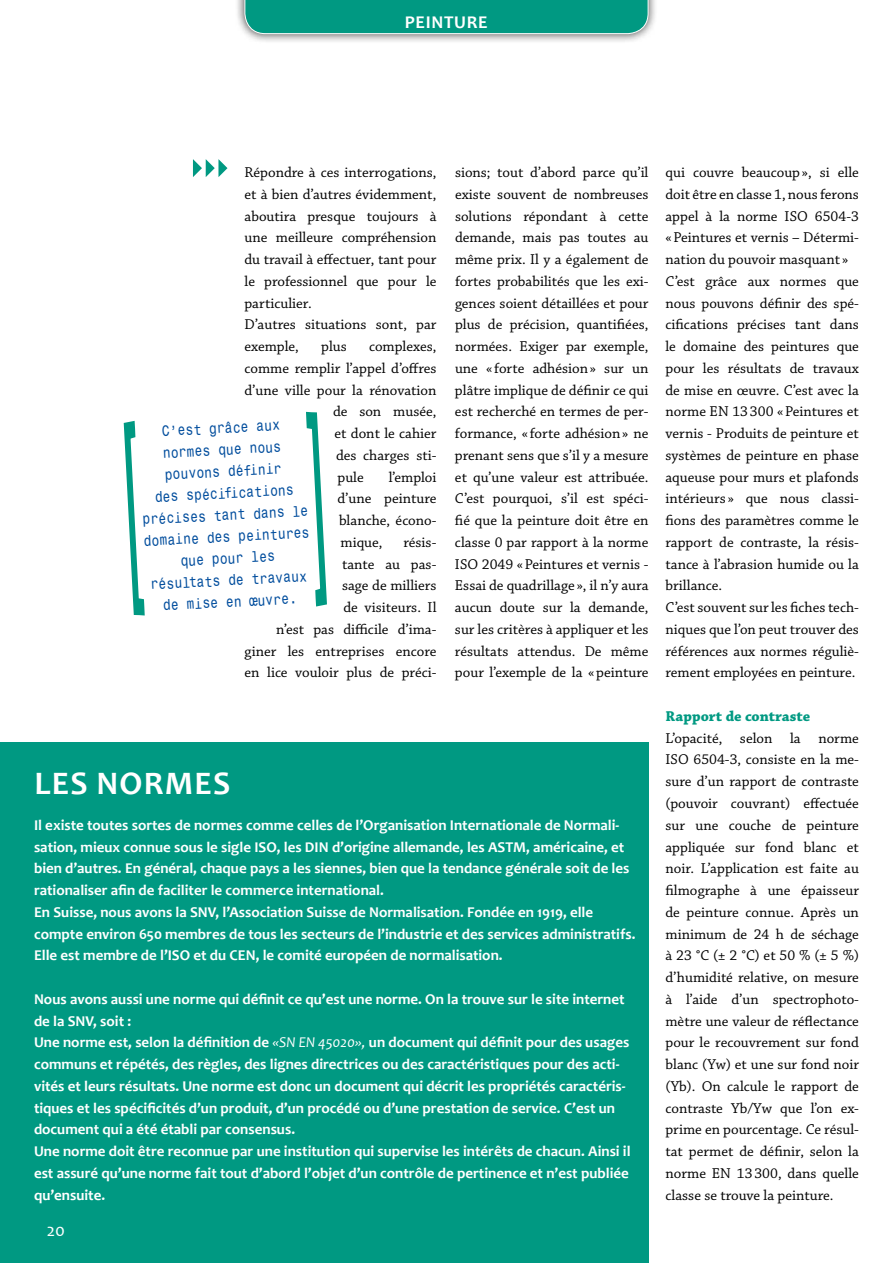
<style>
.page{position:relative;width:893px;height:1263px;background:#fff}
.page>*{position:absolute;margin:0;border:0;box-sizing:border-box;transform-origin:0 0}
.t1{font:700 33px "Candara";letter-spacing:.04em;color:#fff}
.t2{font:700 18px "Candara";letter-spacing:.04em;color:#fff}
.t3{font:18px "Candara";color:#fff}
.t4{font:15px/21.8px "Chaparral Pro";color:#000;text-align:justify}
.t5{font:700 15px/21.8px "Candara";color:#fff}
.t6{font:700 15px "Chaparral Pro";color:#009982}
.t7{font:13.5px/21.8px "Monospace Typewriter";color:#004d9d;text-align:center}
.s1{font-weight:400;font-style:italic}
</style>
<div class="page">
<div style="left:0;top:743px;width:648px;height:520px;background:#009982"></div>
<div style="left:235px;top:0;width:423px;height:44px;background:#000;opacity:.75"></div>
<div style="left:244px;top:0;width:405px;height:34px;background:#009982"></div>
<svg style="left:193px;top:159px;width:34px;height:18px"></svg>
<svg style="left:124px;top:421px;width:21px;height:194px"></svg>
<svg style="left:306px;top:412px;width:21px;height:194px"></svg>
<p class="t2" style="left:405px;top:11px;width:84px">PEINTURE</p>
<p class="t4" style="left:244px;top:162px;width:194px;text-align:left">Répondre à ces interrogations, et à bien d’autres évidemment, aboutira presque toujours à une meilleure compréhension du travail à effectuer, tant pour le professionnel que pour le particulier.<br>D’autres situations sont, par exemple,</p>
<p class="t4" style="left:455px;top:162px;width:195px">sions; tout d’abord parce qu’il existe souvent de nombreuses solutions répondant à cette demande, mais pas toutes au même prix. Il y a également de fortes probabilités que les exi&shy;gences soient détaillées et pour plus de précision, quantifiées, normées. Exiger par exemple, une « forte adhésion» sur un plâtre implique de définir ce qui est recherché en termes de per&shy;formance, « forte adhésion» ne prenant sens que s’il y a mesure et qu’une valeur est attribuée.<br>C’est pourquoi, s’il est spéci&shy;fié que la peinture doit être en classe 0 par rapport à la norme ISO 2049 «Peintures et vernis - Essai de quadrillage », il n’y aura aucun doute sur la demande, sur les critères à appliquer et les résultats attendus. De même pour l’exemple de la «peinture</p>
<p class="t4" style="left:665px;top:162px;width:195px;text-align:left">qui couvre beaucoup», si elle doit être en classe 1, nous ferons appel à la norme ISO 6504-3 «Peintures et vernis – Détermi&shy;nation du pouvoir masquant »<br>C’est grâce aux normes que nous pouvons définir des spé&shy;cifications précises tant dans le domaine des peintures que pour les résultats de travaux de mise en œuvre. C’est avec la norme EN 13300 «Peintures et vernis - Produits de peinture et systèmes de peinture en phase aqueuse pour murs et plafonds intérieurs » que nous classi&shy;fions des paramètres comme le rapport de contraste, la résis&shy;tance à l’abrasion humide ou la brillance.<br>C’est souvent sur les fiches tech&shy;niques que l’on peut trouver des références aux normes réguliè&shy;rement employées en peinture.</p>
<p class="t6" style="left:665px;top:707px;width:146px">Rapport de contraste</p>
<p class="t4" style="left:665px;top:728px;width:195px">L’opacité, selon la norme ISO 6504-3, consiste en la me&shy;sure d’un rapport de contraste (pouvoir couvrant) effectuée sur une couche de peinture appliquée sur fond blanc et noir. L’application est faite au filmographe à une épaisseur de peinture connue. Après un minimum de 24 h de séchage à 23 °C (± 2 °C) et 50 % (± 5 %) d’humidité relative, on mesure à l’aide d’un spectrophoto&shy;mètre une valeur de réflectance pour le recouvrement sur fond blanc (Yw) et une sur fond noir (Yb). On calcule le rapport de contraste Yb/Yw que l’on ex&shy;prime en pourcentage. Ce résul&shy;tat permet de définir, selon la norme EN 13300, dans quelle classe se trouve la peinture.</p>
<p class="t4" style="left:321px;top:336px;width:27px">plus</p>
<p class="t4" style="left:369px;top:336px;width:69px">complexes,</p>
<p class="t4" style="left:244px;top:358px;width:194px">comme remplir l’appel d’offres</p>
<p class="t4" style="left:244px;top:380px;width:193px">d’une ville pour la rénovation</p>
<p class="t4" style="left:333px;top:401px;width:105px">de son musée,</p>
<p class="t4" style="left:334px;top:423px;width:103px">et dont le cahier</p>
<p class="t4" style="left:336px;top:445px;width:102px">des charges sti-</p>
<p class="t4" style="left:337px;top:467px;width:28px">pule</p>
<p class="t7" style="left:137px;top:421px;width:168px;rotate:-3deg">C’est grâce aux normes que nous pouvons définir<br>des spécifications précises tant dans le domaine des peintures que pour les résultats de travaux de mise en œuvre.</p>
<p class="t4" style="left:337px;top:467px;width:101px;text-indent:51px">l’emploi d’une peinture blanche, écono&shy;mique,</p>
<p class="t4" style="left:244px;top:532px;width:194px;text-align:right">résis-<br>tante au pas-<br>sage de milliers<br>de visiteurs. Il<br>n’est pas difficile d’ima&shy;giner les entreprises encore en lice vouloir plus de préci-</p>
<h1 class="t1" style="left:35px;top:762px;width:197px">LES NORMES</h1>
<p class="t5" style="left:34px;top:814px;width:603px">Il existe toutes sortes de normes comme celles de l’Organisation Internationale de Normali&shy;sation, mieux connue sous le sigle ISO, les DIN d’origine allemande, les ASTM, américaine, et bien d’autres. En général, chaque pays a les siennes, bien que la tendance générale soit de les rationaliser afin de faciliter le commerce international.<br>En Suisse, nous avons la SNV, l’Association Suisse de Normalisation. Fondée en 1919, elle compte environ 650 membres de tous les secteurs de l’industrie et des services administratifs.<br>Elle est membre de l’ISO et du CEN, le comité européen de normalisation.</p>
<p class="t5" style="left:34px;top:988px;width:598px">Nous avons aussi une norme qui définit ce qu’est une norme. On la trouve sur le site internet de la SNV, soit :<br>Une norme est, selon la définition de <span class="s1">«SN EN 45020»,</span> un document qui définit pour des usages communs et répétés, des règles, des lignes directrices ou des caractéristiques pour des acti&shy;vités et leurs résultats. Une norme est donc un document qui décrit les propriétés caractéris&shy;tiques et les spécificités d’un produit, d’un procédé ou d’une prestation de service. C’est un document qui a été établi par consensus.<br>Une norme doit être reconnue par une institution qui supervise les intérêts de chacun. Ainsi il est assuré qu’une norme fait tout d’abord l’objet d’un contrôle de pertinence et n’est publiée qu’ensuite.</p>
<p class="t3" style="left:47px;top:1218px;width:20px">20</p>
</div>
